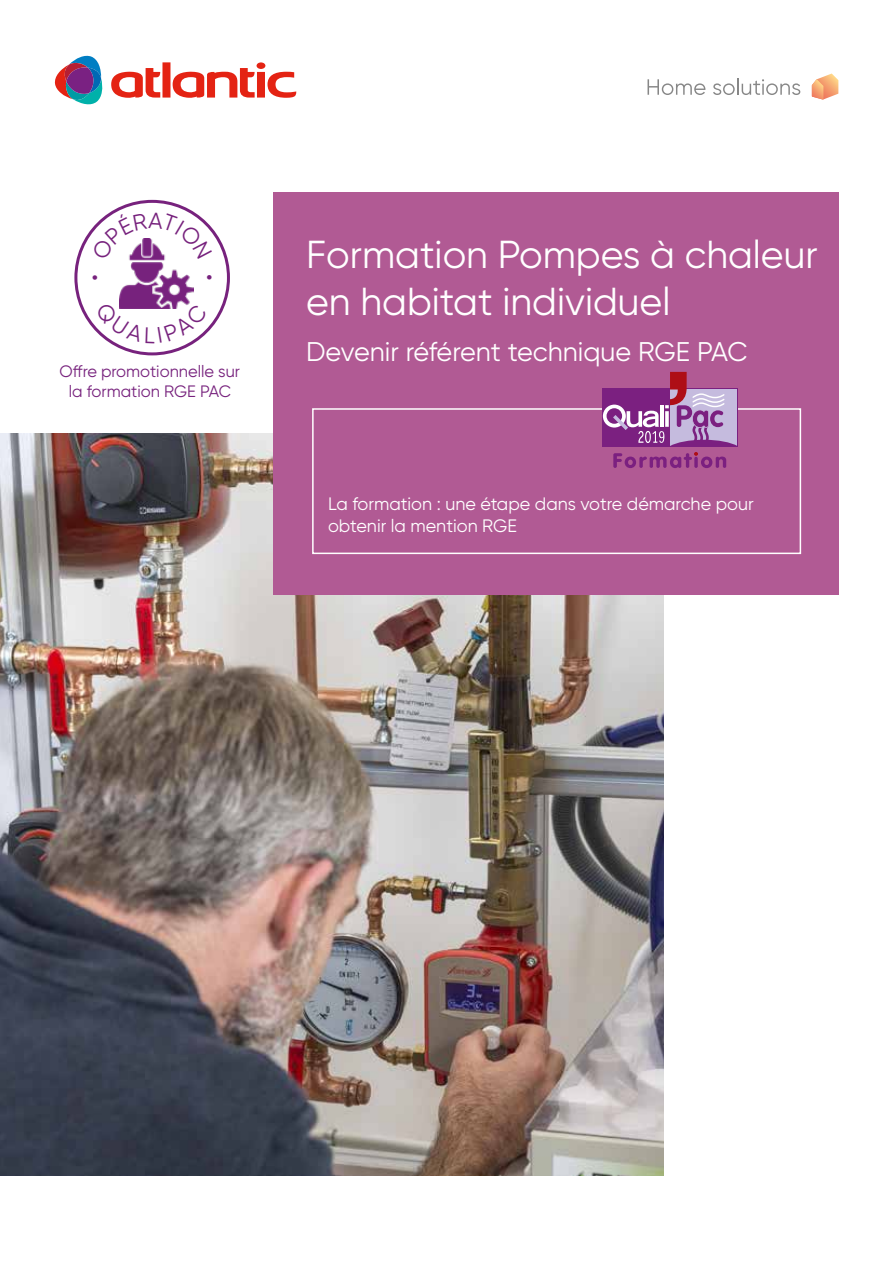
<style>
.page{position:relative;width:893px;height:1263px;background:#fff}
.page>*{position:absolute;margin:0;border:0;box-sizing:border-box;transform-origin:0 0}
.t1{font:39px/46.8px "Gilroy";color:#fff}
.t2{font:27px "Gilroy";color:#fff}
.t3{font:18px/21.6px "Gilroy";color:#fff}
.t4{font:16.5px/19.8px "Gilroy";color:#77227d;text-align:center}
</style>
<div class="page">
<svg style="left:54px;top:55px;width:49px;height:50px"></svg>
<svg style="left:111px;top:62px;width:185px;height:36px"></svg>
<svg style="left:647px;top:79px;width:58px;height:16px"></svg>
<svg style="left:713px;top:79px;width:87px;height:16px"></svg>
<svg style="left:812px;top:74px;width:26px;height:26px"></svg>
<img style="left:0;top:434px;width:664px;height:742px">
<div style="left:273px;top:192px;width:565px;height:403px;background:#b15a94"></div>
<div style="left:312px;top:408px;width:489px;height:146px;border:2px solid #fff"></div>
<div style="left:670px;top:389px;width:68px;height:58px;background:#7b2080"></div>
<div style="left:602px;top:389px;width:68px;height:58px;background:#7b2080"></div>
<svg style="left:613px;top:452px;width:113px;height:16px"></svg>
<svg style="left:603px;top:372px;width:134px;height:74px"></svg>
<img style="left:120px;top:260px;width:73px;height:41px">
<div style="left:74px;top:200px;width:156px;height:155px;border:3px solid #77227d;border-radius:50%"></div>
<svg style="left:91px;top:212px;width:121px;height:48px"></svg>
<svg style="left:95px;top:301px;width:113px;height:42px"></svg>
<p class="t4" style="left:60px;top:361px;width:182px">Offre promotionnelle sur la formation RGE PAC</p>
<h1 class="t1" style="left:306px;top:231px;width:513px">Formation Pompes à chaleur en habitat individuel</h1>
<h2 class="t2" style="left:306px;top:335px;width:443px">Devenir référent technique RGE PAC</h2>
<p class="t3" style="left:328px;top:493px;width:427px">La formation : une étape dans votre démarche pour obtenir la mention RGE</p>
</div>
